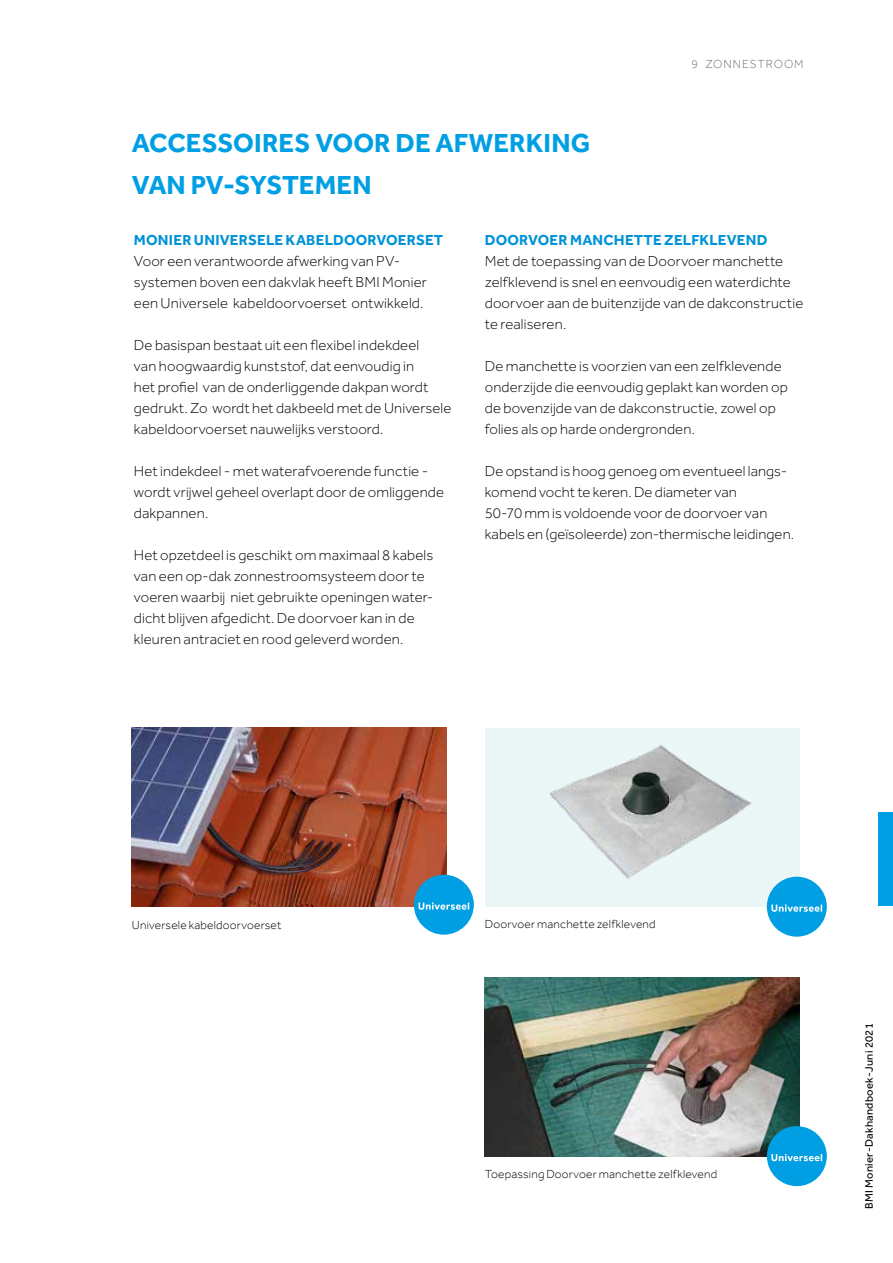
<style>
.page{position:relative;width:893px;height:1263px;background:#fff}
.page>*{position:absolute;margin:0;border:0;box-sizing:border-box;transform-origin:0 0}
.t1{font:700 27px/42px "Effra";letter-spacing:.005em;color:#009fe3}
.t2{font:300 15px/21px "Effra W06";letter-spacing:.01em;color:#000}
.t3{font:700 15px "Effra";letter-spacing:.01em;color:#0093d7}
.t4{font:300 12px "Effra";letter-spacing:.015em;color:#000}
.t5{font:300 12px "Effra";letter-spacing:.08em;color:#706f6f}
.t6{font:11.25px "Effra";letter-spacing:.02em;color:#000}
</style>
<div class="page">
<div style="left:878px;top:812px;width:15px;height:94px;background:#009fe3"></div>
<img style="left:132px;top:727px;width:314px;height:179px">
<img style="left:485px;top:728px;width:314px;height:179px">
<img style="left:485px;top:977px;width:314px;height:179px">
<div style="left:414px;top:875px;width:60px;height:60px;background:#009fe3;border-radius:50%"></div>
<svg style="left:418px;top:902px;width:51px;height:8px"></svg>
<div style="left:767px;top:877px;width:60px;height:60px;background:#009fe3;border-radius:50%"></div>
<svg style="left:771px;top:904px;width:51px;height:8px"></svg>
<div style="left:767px;top:1126px;width:60px;height:60px;background:#009fe3;border-radius:50%"></div>
<svg style="left:771px;top:1154px;width:51px;height:7px"></svg>
<h1 class="t1" style="left:132px;top:121px;width:460px">ACCESSOIRES VOOR DE AFWERKING<br>VAN PV-SYSTEMEN</h1>
<p class="t5" style="left:692px;top:57px;width:114px">9 ZONNESTROOM</p>
<p class="t3" style="left:134px;top:231px;width:311px">MONIER UNIVERSELE KABELDOORVOERSET</p>
<p class="t2" style="left:134px;top:250px;width:294px">Voor een verantwoorde afwerking van PV&shy;systemen boven een dakvlak heeft BMI Monier een Universele kabeldoorvoerset ontwikkeld.</p>
<p class="t2" style="left:134px;top:334px;width:319px">De basispan bestaat uit een flexibel indekdeel<br>van hoogwaardig kunststof, dat eenvoudig in<br>het profiel van de onderliggende dakpan wordt gedrukt. Zo wordt het dakbeeld met de Universele kabeldoorvoerset nauwelijks verstoord.</p>
<p class="t2" style="left:134px;top:460px;width:312px">Het indekdeel - met waterafvoerende functie - wordt vrijwel geheel overlapt door de omliggende dakpannen.</p>
<p class="t2" style="left:134px;top:544px;width:301px">Het opzetdeel is geschikt om maximaal 8 kabels van een op-dak zonnestroomsysteem door te voeren waarbij niet gebruikte openingen water&shy;dicht blijven afgedicht. De doorvoer kan in de kleuren antraciet en rood geleverd worden.</p>
<p class="t3" style="left:485px;top:231px;width:284px">DOORVOER MANCHETTE ZELFKLEVEND</p>
<p class="t2" style="left:485px;top:250px;width:320px">Met de toepassing van de Doorvoer manchette zelfklevend is snel en eenvoudig een waterdichte doorvoer aan de buitenzijde van de dakconstructie te realiseren.</p>
<p class="t2" style="left:485px;top:355px;width:304px">De manchette is voorzien van een zelfklevende onderzijde die eenvoudig geplakt kan worden op de bovenzijde van de dakconstructie, zowel op folies als op harde ondergronden.</p>
<p class="t2" style="left:485px;top:460px;width:311px">De opstand is hoog genoeg om eventueel langs&shy;komend vocht te keren. De diameter van<br>50-70 mm is voldoende voor de doorvoer van kabels en (geïsoleerde) zon-thermische leidingen.</p>
<p class="t4" style="left:132px;top:917px;width:151px">Universele kabeldoorvoerset</p>
<p class="t4" style="left:485px;top:917px;width:172px">Doorvoer manchette zelfklevend</p>
<p class="t4" style="left:485px;top:1167px;width:234px">Toepassing Doorvoer manchette zelfklevend</p>
<p class="t6" style="left:863px;top:1209px;width:188px;rotate:-90deg">BMI Monier-Dakhandboek-Juni 2021</p>
</div>
